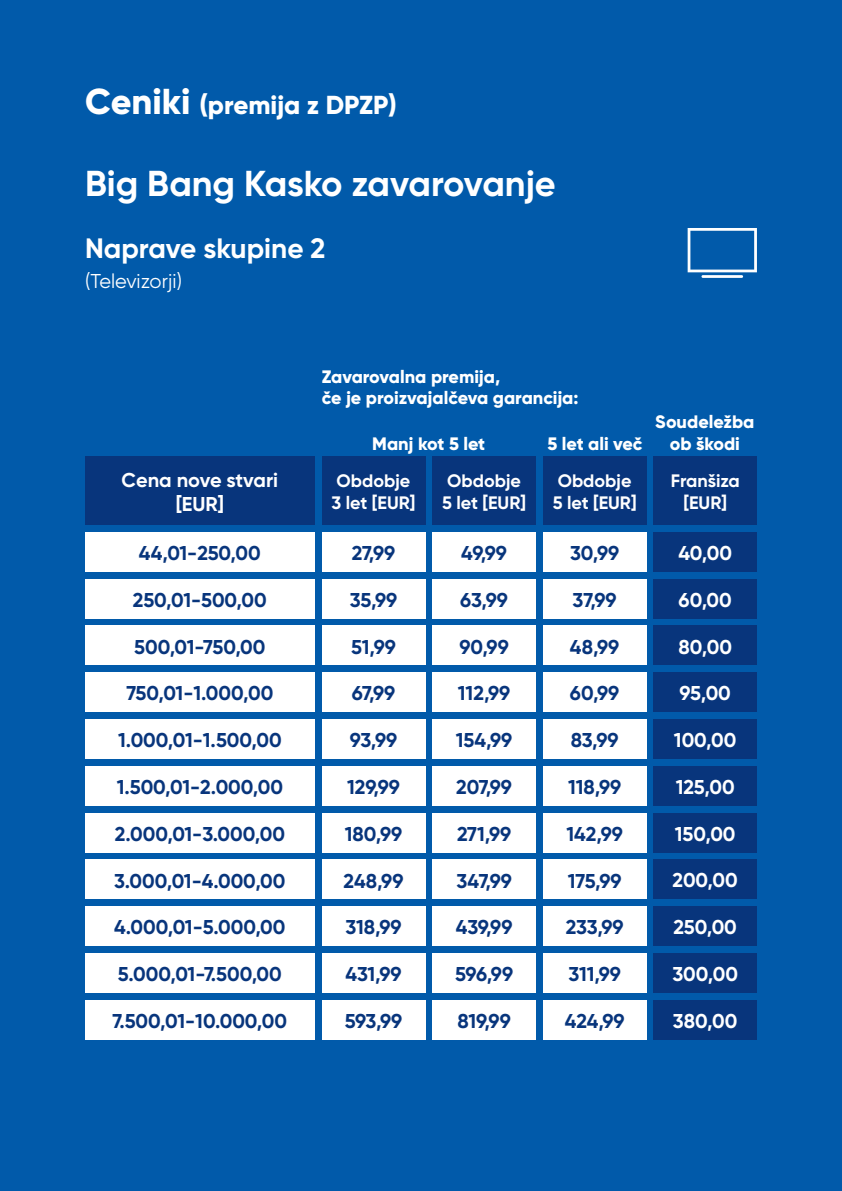
<style>
.page{position:relative;width:842px;height:1191px;background:#015aaa}
.page>*{position:absolute;margin:0;border:0;box-sizing:border-box;transform-origin:0 0}
.t1{font:700 36px "Gilroy";letter-spacing:-.005em;color:#fff}
.t2{font:700 28px "Gilroy";color:#fff}
.t3{font:800 26px "Gilroy";color:#fff}
.t4{font:700 20px "Gilroy";color:#08357c}
.t5{font:700 20px/24px "Gilroy";color:#fff;text-align:center}
.t6{font:20px "Gilroy";color:#fff}
.t7{font:800 18px/21.6px "Gilroy";color:#fff}
.t8{font:700 18px/21.6px "Gilroy";color:#fff}
.s1{font-size:36px}
</style>
<div class="page">
<div style="left:653px;top:457px;width:104px;height:68px;background:#08357c"></div>
<div style="left:653px;top:532px;width:104px;height:40px;background:#08357c"></div>
<div style="left:653px;top:579px;width:104px;height:39px;background:#08357c"></div>
<div style="left:653px;top:625px;width:104px;height:40px;background:#08357c"></div>
<div style="left:653px;top:672px;width:104px;height:40px;background:#08357c"></div>
<div style="left:653px;top:719px;width:104px;height:40px;background:#08357c"></div>
<div style="left:653px;top:766px;width:104px;height:39px;background:#08357c"></div>
<div style="left:653px;top:812px;width:104px;height:40px;background:#08357c"></div>
<div style="left:653px;top:859px;width:104px;height:40px;background:#08357c"></div>
<div style="left:653px;top:906px;width:104px;height:40px;background:#08357c"></div>
<div style="left:653px;top:953px;width:104px;height:39px;background:#08357c"></div>
<div style="left:653px;top:1000px;width:104px;height:39px;background:#08357c"></div>
<div style="left:543px;top:457px;width:103px;height:68px;background:#08357c"></div>
<div style="left:543px;top:532px;width:103px;height:40px;background:#fff"></div>
<div style="left:543px;top:579px;width:103px;height:39px;background:#fff"></div>
<div style="left:543px;top:625px;width:103px;height:40px;background:#fff"></div>
<div style="left:543px;top:672px;width:103px;height:40px;background:#fff"></div>
<div style="left:543px;top:719px;width:103px;height:40px;background:#fff"></div>
<div style="left:543px;top:766px;width:103px;height:39px;background:#fff"></div>
<div style="left:543px;top:812px;width:103px;height:40px;background:#fff"></div>
<div style="left:543px;top:859px;width:103px;height:40px;background:#fff"></div>
<div style="left:543px;top:906px;width:103px;height:40px;background:#fff"></div>
<div style="left:543px;top:953px;width:103px;height:39px;background:#fff"></div>
<div style="left:543px;top:1000px;width:103px;height:39px;background:#fff"></div>
<div style="left:432px;top:457px;width:104px;height:68px;background:#08357c"></div>
<div style="left:432px;top:532px;width:104px;height:40px;background:#fff"></div>
<div style="left:432px;top:579px;width:104px;height:39px;background:#fff"></div>
<div style="left:432px;top:625px;width:104px;height:40px;background:#fff"></div>
<div style="left:432px;top:672px;width:104px;height:40px;background:#fff"></div>
<div style="left:432px;top:719px;width:104px;height:40px;background:#fff"></div>
<div style="left:432px;top:766px;width:104px;height:39px;background:#fff"></div>
<div style="left:432px;top:812px;width:104px;height:40px;background:#fff"></div>
<div style="left:432px;top:859px;width:104px;height:40px;background:#fff"></div>
<div style="left:432px;top:906px;width:104px;height:40px;background:#fff"></div>
<div style="left:432px;top:953px;width:104px;height:39px;background:#fff"></div>
<div style="left:432px;top:1000px;width:104px;height:39px;background:#fff"></div>
<div style="left:322px;top:457px;width:103px;height:68px;background:#08357c"></div>
<div style="left:322px;top:532px;width:103px;height:40px;background:#fff"></div>
<div style="left:322px;top:579px;width:103px;height:39px;background:#fff"></div>
<div style="left:322px;top:625px;width:103px;height:40px;background:#fff"></div>
<div style="left:322px;top:672px;width:103px;height:40px;background:#fff"></div>
<div style="left:322px;top:719px;width:103px;height:40px;background:#fff"></div>
<div style="left:322px;top:766px;width:103px;height:39px;background:#fff"></div>
<div style="left:322px;top:812px;width:103px;height:40px;background:#fff"></div>
<div style="left:322px;top:859px;width:103px;height:40px;background:#fff"></div>
<div style="left:322px;top:906px;width:103px;height:40px;background:#fff"></div>
<div style="left:322px;top:953px;width:103px;height:39px;background:#fff"></div>
<div style="left:322px;top:1000px;width:103px;height:39px;background:#fff"></div>
<div style="left:85px;top:457px;width:230px;height:68px;background:#08357c"></div>
<div style="left:85px;top:532px;width:230px;height:40px;background:#fff"></div>
<div style="left:85px;top:579px;width:230px;height:39px;background:#fff"></div>
<div style="left:85px;top:625px;width:230px;height:40px;background:#fff"></div>
<div style="left:85px;top:672px;width:230px;height:40px;background:#fff"></div>
<div style="left:85px;top:719px;width:230px;height:40px;background:#fff"></div>
<div style="left:85px;top:766px;width:230px;height:39px;background:#fff"></div>
<div style="left:85px;top:812px;width:230px;height:40px;background:#fff"></div>
<div style="left:85px;top:859px;width:230px;height:40px;background:#fff"></div>
<div style="left:85px;top:906px;width:230px;height:40px;background:#fff"></div>
<div style="left:85px;top:953px;width:230px;height:39px;background:#fff"></div>
<div style="left:85px;top:1000px;width:230px;height:39px;background:#fff"></div>
<svg style="left:688px;top:228px;width:69px;height:50px"></svg>
<h3 class="t3" style="left:85px;top:88px;width:313px"><span class="s1">Ceniki</span> (premija z DPZP)</h3>
<h1 class="t1" style="left:85px;top:160px;width:472px">Big Bang Kasko zavarovanje</h1>
<h2 class="t2" style="left:85px;top:231px;width:242px">Naprave skupine 2</h2>
<p class="t6" style="left:85px;top:269px;width:98px">(Televizorji)</p>
<p class="t7" style="left:322px;top:366px;width:258px">Zavarovalna premija,<br>če je proizvajalčeva garancija:</p>
<p class="t7" style="left:372px;top:432px;width:114px">Manj kot 5 let</p>
<p class="t7" style="left:547px;top:432px;width:97px">5 let ali več</p>
<p class="t7" style="left:655px;top:411px;width:101px;text-align:center">Soudeležba ob škodi</p>
<p class="t5" style="left:122px;top:468px;width:158px">Cena nove stvari [EUR]</p>
<p class="t4" style="left:139px;top:540px;width:123px">44,01-250,00</p>
<p class="t4" style="left:352px;top:540px;width:45px">27,99</p>
<p class="t4" style="left:461px;top:540px;width:47px">49,99</p>
<p class="t4" style="left:570px;top:540px;width:51px">30,99</p>
<p class="t5" style="left:678px;top:541px;width:55px">40,00</p>
<p class="t5" style="left:679px;top:587px;width:55px">60,00</p>
<p class="t5" style="left:678px;top:634px;width:55px">80,00</p>
<p class="t5" style="left:679px;top:681px;width:53px">95,00</p>
<p class="t5" style="left:674px;top:728px;width:64px">100,00</p>
<p class="t5" style="left:676px;top:774px;width:60px">125,00</p>
<p class="t5" style="left:675px;top:821px;width:62px">150,00</p>
<p class="t5" style="left:673px;top:868px;width:67px">200,00</p>
<p class="t5" style="left:673px;top:915px;width:65px">250,00</p>
<p class="t5" style="left:672px;top:962px;width:67px">300,00</p>
<p class="t5" style="left:673px;top:1008px;width:66px">380,00</p>
<p class="t8" style="left:332px;top:470px;width:85px">Obdobje<br>3 let [EUR]</p>
<p class="t8" style="left:442px;top:470px;width:85px">Obdobje<br>5 let [EUR]</p>
<p class="t8" style="left:553px;top:470px;width:85px">Obdobje<br>5 let [EUR]</p>
<p class="t8" style="left:671px;top:470px;width:71px;text-align:center">Franšiza [EUR]</p>
<p class="t4" style="left:350px;top:587px;width:49px">35,99</p>
<p class="t4" style="left:460px;top:587px;width:49px">63,99</p>
<p class="t4" style="left:573px;top:587px;width:45px">37,99</p>
<p class="t4" style="left:351px;top:634px;width:46px">51,99</p>
<p class="t4" style="left:459px;top:634px;width:51px">90,99</p>
<p class="t4" style="left:570px;top:634px;width:51px">48,99</p>
<p class="t4" style="left:352px;top:681px;width:45px">67,99</p>
<p class="t4" style="left:458px;top:681px;width:54px">112,99</p>
<p class="t4" style="left:570px;top:681px;width:51px">60,99</p>
<p class="t4" style="left:350px;top:727px;width:49px">93,99</p>
<p class="t4" style="left:456px;top:727px;width:58px">154,99</p>
<p class="t4" style="left:571px;top:727px;width:49px">83,99</p>
<p class="t4" style="left:347px;top:774px;width:54px">129,99</p>
<p class="t4" style="left:456px;top:774px;width:57px">207,99</p>
<p class="t4" style="left:568px;top:774px;width:55px">118,99</p>
<p class="t4" style="left:345px;top:821px;width:59px">180,99</p>
<p class="t4" style="left:457px;top:821px;width:56px">271,99</p>
<p class="t4" style="left:566px;top:821px;width:58px">142,99</p>
<p class="t4" style="left:344px;top:868px;width:61px">248,99</p>
<p class="t4" style="left:456px;top:868px;width:57px">347,99</p>
<p class="t4" style="left:568px;top:868px;width:55px">175,99</p>
<p class="t4" style="left:346px;top:915px;width:57px">318,99</p>
<p class="t4" style="left:456px;top:915px;width:58px">439,99</p>
<p class="t4" style="left:566px;top:915px;width:59px">233,99</p>
<p class="t4" style="left:345px;top:961px;width:58px">431,99</p>
<p class="t4" style="left:455px;top:961px;width:59px">596,99</p>
<p class="t4" style="left:568px;top:961px;width:54px">311,99</p>
<p class="t4" style="left:345px;top:1008px;width:59px">593,99</p>
<p class="t4" style="left:457px;top:1008px;width:55px">819,99</p>
<p class="t4" style="left:565px;top:1008px;width:61px">424,99</p>
<p class="t4" style="left:133px;top:587px;width:135px">250,01-500,00</p>
<p class="t4" style="left:134px;top:634px;width:133px">500,01-750,00</p>
<p class="t4" style="left:126px;top:681px;width:148px">750,01-1.000,00</p>
<p class="t4" style="left:118px;top:727px;width:165px">1.000,01-1.500,00</p>
<p class="t4" style="left:117px;top:774px;width:168px">1.500,01-2.000,00</p>
<p class="t4" style="left:115px;top:821px;width:172px">2.000,01-3.000,00</p>
<p class="t4" style="left:114px;top:868px;width:173px">3.000,01-4.000,00</p>
<p class="t4" style="left:114px;top:915px;width:173px">4.000,01-5.000,00</p>
<p class="t4" style="left:118px;top:961px;width:165px">5.000,01-7.500,00</p>
<p class="t4" style="left:113px;top:1008px;width:176px">7.500,01-10.000,00</p>
</div>
